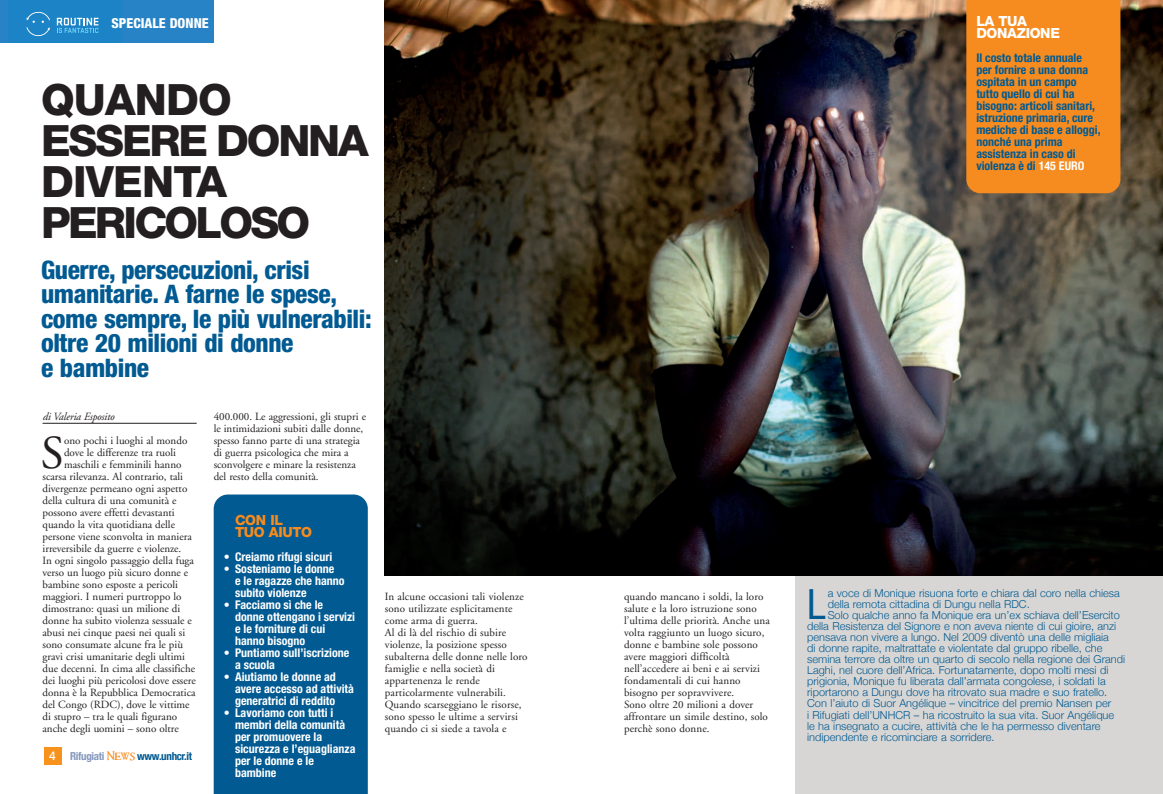
<style>
.page{position:relative;width:1163px;height:794px;background:#fff}
.page>*{position:absolute;margin:0;border:0;box-sizing:border-box;transform-origin:0 0}
.t1{font:47.2px "Adobe Garamond";color:#231f20}
.t2{font:800 43.2px/41px "Helvetica Neue";letter-spacing:-.05em;color:#231f20}
.t3{font:condensed 41.8px "Helvetica Neue";color:#015a92}
.t4{font:800 condensed 25.5px/24.5px "Helvetica Neue";letter-spacing:-.015em;color:#015a92}
.t5{font:800 14px/12px "Helvetica Neue";letter-spacing:-.025em;color:#fff}
.t6{font:800 14px/12px "Helvetica Neue";letter-spacing:-.025em;color:#f68b1f}
.t7{font:800 condensed 13.8px "Helvetica Neue";color:#fff}
.t8{font:700 condensed 12px/12px "Helvetica Neue";color:#fff}
.t9{font:700 condensed 12px/12px "Helvetica Neue";color:#015a92}
.t10{font:11px/12px "Adobe Garamond";color:#231f20}
.t11{font:300 11px "Helvetica Neue";color:#015a92}
.t12{font:700 condensed 11px "Helvetica Neue";letter-spacing:-.03em;color:#015a92}
.t13{font:italic 11px "Adobe Garamond";letter-spacing:-.015em;color:#231f20}
.s1{font-weight:500;font-stretch:normal;font-size:12px;color:#fff}
.s2{color:#8497bd}
.s3{font-family:"Requiem";font-weight:400;font-stretch:normal;color:#f68b1f}
.s4{color:#fff}
</style>
<div class="page">
<div style="left:795px;top:575px;width:367px;height:219px;background:#d8d6d4"></div>
<div style="left:0;top:0;width:214px;height:43px;background:#2783c5"></div>
<div style="left:8px;top:0;width:113px;height:43px;background:#1b83c6"></div>
<svg style="left:26px;top:11px;width:24px;height:26px"></svg>
<svg style="left:57px;top:18px;width:41px;height:15px"></svg>
<img style="left:385px;top:0;width:777px;height:575px">
<div style="left:44px;top:747px;width:17px;height:17px;background:#f7931d"></div>
<hr style="left:43px;top:423px;width:154px;height:1px;background:#231f20">
<div style="left:214px;top:494px;width:154px;height:300px;background:#015a92"></div>
<div style="left:966px;top:0;width:154px;height:193px;background:#f68b1f"></div>
<p class="t7" style="left:111px;top:18px;width:99px">SPECIALE DONNE</p>
<h2 class="t2" style="left:41px;top:82px;width:329px">QUANDO<br>ESSERE DONNA<br>DIVENTA<br>PERICOLOSO</h2>
<h3 class="t4" style="left:41px;top:259px;width:332px">Guerre, persecuzioni, crisi umanitarie. A farne le spese, come sempre, le più vulnerabili: oltre 20 milioni di donne<br>e bambine</h3>
<p class="t13" style="left:43px;top:412px;width:73px">di Valeria Esposito</p>
<h1 class="t1" style="left:41px;top:434px;width:25px">S</h1>
<p class="t10" style="left:64px;top:435px;width:125px">ono pochi i luoghi al mondo</p>
<p class="t10" style="left:64px;top:447px;width:113px">dove le differenze tra ruoli</p>
<p class="t10" style="left:64px;top:459px;width:119px">maschili e femminili hanno</p>
<p class="t10" style="left:43px;top:471px;width:142px">scarsa rilevanza. Al contrario, tali</p>
<p class="t10" style="left:43px;top:483px;width:146px">divergenze permeano ogni aspetto</p>
<p class="t10" style="left:43px;top:495px;width:135px">della cultura di una comunità e</p>
<p class="t10" style="left:43px;top:507px;width:134px">possono avere effetti devastanti</p>
<p class="t10" style="left:43px;top:519px;width:134px">quando la vita quotidiana delle</p>
<p class="t10" style="left:43px;top:531px;width:151px">persone viene sconvolta in maniera</p>
<p class="t10" style="left:43px;top:543px;width:140px">irreversibile da guerre e violenze.</p>
<p class="t10" style="left:43px;top:555px;width:153px">In ogni singolo passaggio della fuga</p>
<p class="t10" style="left:43px;top:567px;width:147px">verso un luogo più sicuro donne e</p>
<p class="t10" style="left:43px;top:579px;width:137px">bambine sono esposte a pericoli</p>
<p class="t10" style="left:43px;top:591px;width:140px">maggiori. I numeri purtroppo lo</p>
<p class="t10" style="left:43px;top:603px;width:139px">dimostrano: quasi un milione di</p>
<p class="t10" style="left:43px;top:615px;width:151px">donne ha subito violenza sessuale e</p>
<p class="t10" style="left:43px;top:627px;width:144px">abusi nei cinque paesi nei quali si</p>
<p class="t10" style="left:43px;top:639px;width:142px">sono consumate alcune fra le più</p>
<p class="t10" style="left:43px;top:651px;width:144px">gravi crisi umanitarie degli ultimi</p>
<p class="t10" style="left:43px;top:663px;width:154px">due decenni. In cima alle classifiche</p>
<p class="t10" style="left:43px;top:675px;width:155px">dei luoghi più pericolosi dove essere</p>
<p class="t10" style="left:43px;top:687px;width:154px">donna è la Repubblica Democratica</p>
<p class="t10" style="left:43px;top:699px;width:149px">del Congo (RDC), dove le vittime</p>
<p class="t10" style="left:43px;top:711px;width:136px">di stupro – tra le quali figurano</p>
<p class="t10" style="left:43px;top:723px;width:138px">anche degli uomini – sono oltre</p>
<p class="t12" style="left:49px;top:749px;width:144px"><span class="s1">4</span> <span class="s2">Rifugiati</span> <span class="s3">News</span> www.unhcr.it</p>
<p class="t10" style="left:214px;top:411px;width:154px">400.000. Le aggressioni, gli stupri e le intimidazioni subiti dalle donne, spesso fanno parte di una strategia di guerra psicologica che mira a sconvolgere e minare la resistenza del resto della comunità.</p>
<p class="t6" style="left:235px;top:515px;width:78px">CON IL<br>TUO AIUTO</p>
<p class="t8" style="left:224px;top:552px;width:110px">• Creiamo rifugi sicuri</p>
<p class="t8" style="left:235px;top:564px;width:111px;text-indent:-11px">• Sosteniamo le donne<br>e le ragazze che hanno subito violenze</p>
<p class="t8" style="left:235px;top:600px;width:122px;text-indent:-11px">• Facciamo sì che le donne ottengano i servizi e le forniture di cui hanno bisogno</p>
<p class="t8" style="left:235px;top:648px;width:116px;text-indent:-11px">• Puntiamo sull’iscrizione a scuola</p>
<p class="t8" style="left:235px;top:672px;width:120px;text-indent:-11px">• Aiutiamo le donne ad avere accesso ad attività generatrici di reddito</p>
<p class="t8" style="left:235px;top:708px;width:122px;text-indent:-11px">• Lavoriamo con tutti i membri della comunità per promuovere la sicurezza e l’eguaglianza per le donne e le bambine</p>
<p class="t10" style="left:385px;top:591px;width:144px">In alcune occasioni tali violenze sono utilizzate esplicitamente come arma di guerra.<br>Al di là del rischio di subire violenze, la posizione spesso subalterna delle donne nelle loro famiglie e nella società di appartenenza le rende particolarmente vulnerabili.<br>Quando scarseggiano le risorse, sono spesso le ultime a servirsi quando ci si siede a tavola e</p>
<p class="t10" style="left:624px;top:591px;width:147px">quando mancano i soldi, la loro salute e la loro istruzione sono l’ultima delle priorità. Anche una volta raggiunto un luogo sicuro, donne e bambine sole possono avere maggiori difficoltà nell’accedere ai beni e ai servizi fondamentali di cui hanno bisogno per sopravvivere.<br>Sono oltre 20 milioni a dover affrontare un simile destino, solo perchè sono donne.</p>
<p class="t5" style="left:976px;top:16px;width:85px">LA TUA<br>DONAZIONE</p>
<p class="t9" style="left:976px;top:53px;width:126px">Il costo totale annuale<br>per fornire a una donna ospitata in un campo tutto quello di cui ha bisogno: articoli sanitari, istruzione primaria, cure mediche di base e alloggi, nonché una prima assistenza in caso di violenza è di <span class="s4">145 EURO</span></p>
<h3 class="t3" style="left:807px;top:589px;width:20px">L</h3>
<p class="t11" style="left:827px;top:587px;width:293px">a voce di Monique risuona forte e chiara dal coro nella chiesa</p>
<p class="t11" style="left:827px;top:598px;width:203px">della remota cittadina di Dungu nella RDC.</p>
<p class="t11" style="left:827px;top:609px;width:294px">Solo qualche anno fa Monique era un’ex schiava dell’Esercito</p>
<p class="t11" style="left:807px;top:620px;width:310px">della Resistenza del Signore e non aveva niente di cui gioire, anzi</p>
<p class="t11" style="left:807px;top:631px;width:303px">pensava non vivere a lungo. Nel 2009 diventò una delle migliaia</p>
<p class="t11" style="left:807px;top:642px;width:297px">di donne rapite, maltrattate e violentate dal gruppo ribelle, che</p>
<p class="t11" style="left:807px;top:653px;width:319px">semina terrore da oltre un quarto di secolo nella regione dei Grandi</p>
<p class="t11" style="left:807px;top:664px;width:302px">Laghi, nel cuore dell’Africa. Fortunatamente, dopo molti mesi di</p>
<p class="t11" style="left:807px;top:675px;width:300px">prigionia, Monique fu liberata dall’armata congolese, i soldati la</p>
<p class="t11" style="left:807px;top:686px;width:301px">riportarono a Dungu dove ha ritrovato sua madre e suo fratello.</p>
<p class="t11" style="left:807px;top:697px;width:305px">Con l’aiuto di Suor Angélique – vincitrice del premio Nansen per</p>
<p class="t11" style="left:807px;top:708px;width:308px">i Rifugiati dell’UNHCR – ha ricostruito la sua vita. Suor Angélique</p>
<p class="t11" style="left:807px;top:719px;width:295px">le ha insegnato a cucire, attività che le ha permesso diventare</p>
<p class="t11" style="left:807px;top:730px;width:189px">indipendente e ricominciare a sorridere.</p>
</div>
